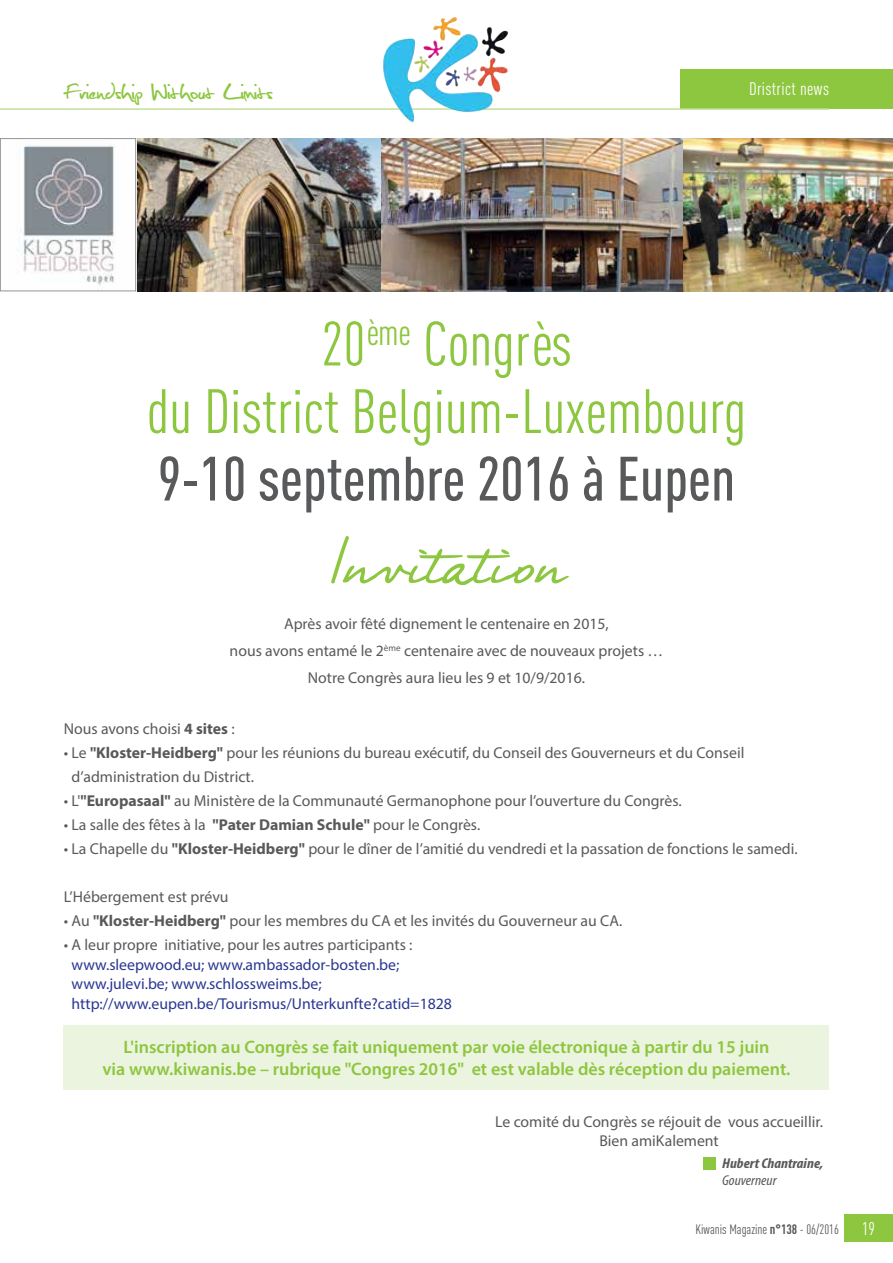
<style>
.page{position:relative;width:893px;height:1263px;background:#fff}
.page>*{position:absolute;margin:0;border:0;box-sizing:border-box;transform-origin:0 0}
.t1{font:61.5px/67.5px "DIN Cond";color:#8dc63f;text-align:center}
.t2{font:500 61.5px "DIN Cond";color:#58595b}
.t3{font:61.5px "Fabio Handwriting";color:#8dc63f;scale:1.13 1}
.t4{font:29.1px "Christopherhand";color:#8dc63f;scale:1.04 1}
.t5{font:600 18px/21.6px "Myriad Pro";color:#8dc63f;text-align:center}
.t6{font:18px "DIN Cond";letter-spacing:.02em;color:#fff}
.t7{font:15.75px/27px "Myriad Pro";color:#58595b;text-align:center}
.t8{font:15.75px/19.5px "Myriad Pro";color:#283691}
.t9{font:italic 700 condensed 14.25px "Myriad Pro";color:#58595b;scale:1.1 1}
.t10{font:italic condensed 14.25px "Myriad Pro";color:#58595b;scale:1.1 1}
.t11{font:13.5px "DIN Cond";color:#58595b}
.s1{font-weight:700}
</style>
<div class="page">
<div style="left:679px;top:69px;width:214px;height:39px;background:#8dc63f"></div>
<hr style="left:0;top:108px;width:829px;height:2px;background:#c4df9b">
<div style="left:844px;top:1214px;width:49px;height:28px;background:#8dc63f"></div>
<img style="left:382px;top:17px;width:128px;height:106px">
<img style="left:381px;top:138px;width:303px;height:153px">
<img style="left:684px;top:138px;width:209px;height:153px">
<img style="left:18px;top:145px;width:96px;height:140px">
<img style="left:136px;top:138px;width:245px;height:153px">
<div style="left:0;top:138px;width:136px;height:153px;border:1px solid #939598"></div>
<div style="left:64px;top:1025px;width:765px;height:65px;background:#ebf4de"></div>
<div style="left:703px;top:1157px;width:12px;height:12px;background:#8dc63f"></div>
<h2 class="t4" style="left:63px;top:80px;width:203px">Friendship Without Limits</h2>
<p class="t6" style="left:749px;top:78px;width:82px">Dristrict news</p>
<h1 class="t1" style="left:147px;top:309px;width:601px">20<sup>ème</sup> Congrès<br>du District Belgium-Luxembourg</h1>
<h1 class="t2" style="left:158px;top:442px;width:579px">9-10 septembre 2016 à Eupen</h1>
<h1 class="t3" style="left:328px;top:526px;width:211px">Invitation</h1>
<p class="t7" style="left:230px;top:610px;width:435px">Après avoir fêté dignement le centenaire en 2015,<br>nous avons entamé le 2<sup>ème</sup> centenaire avec de nouveaux projets …<br>Notre Congrès aura lieu les 9 et 10/9/2016.</p>
<p class="t7" style="left:64px;top:715px;width:172px">Nous avons choisi <span class="s1">4 sites</span> :</p>
<p class="t7" style="left:72px;top:741px;width:674px;line-height:24px;text-align:left;text-indent:-8px">• Le <span class="s1">"Kloster-Heidberg"</span> pour les réunions du bureau exécutif, du Conseil des Gouverneurs et du Conseil d’administration du District.</p>
<p class="t7" style="left:64px;top:787px;width:619px">• L'<span class="s1">"Europasaal"</span> au Ministère de la Communauté Germanophone pour l’ouverture du Congrès.</p>
<p class="t7" style="left:64px;top:811px;width:418px">• La salle des fêtes à la <span class="s1">"Pater Damian Schule"</span> pour le Congrès.</p>
<p class="t7" style="left:64px;top:835px;width:735px">• La Chapelle du <span class="s1">"Kloster-Heidberg"</span> pour le dîner de l’amitié du vendredi et la passation de fonctions le samedi.</p>
<p class="t7" style="left:64px;top:883px;width:166px">L’Hébergement est prévu</p>
<p class="t7" style="left:64px;top:907px;width:560px">• Au <span class="s1">"Kloster-Heidberg"</span> pour les membres du CA et les invités du Gouverneur au CA.</p>
<p class="t7" style="left:64px;top:931px;width:350px">• A leur propre initiative, pour les autres participants :</p>
<p class="t8" style="left:72px;top:954px;width:382px">www.sleepwood.eu; www.ambassador-bosten.be; www.julevi.be; www.schlossweims.be; http://www.eupen.be/Tourismus/Unterkunfte?catid=1828</p>
<p class="t5" style="left:102px;top:1036px;width:690px">L'inscription au Congrès se fait uniquement par voie électronique à partir du 15 juin<br>via www.kiwanis.be – rubrique "Congres 2016" et est valable dès réception du paiement.</p>
<p class="t7" style="left:495px;top:1112px;width:329px;line-height:18.9px">Le comité du Congrès se réjouit de vous accueillir.<br>Bien amiKalement</p>
<p class="t9" style="left:722px;top:1154px;width:94px">Hubert Chantraine,</p>
<p class="t10" style="left:722px;top:1171px;width:51px">Gouverneur</p>
<p class="t11" style="left:696px;top:1221px;width:145px">Kiwanis Magazine <span class="s1">n°138</span> - 06/2016</p>
<p class="t6" style="left:862px;top:1218px;width:14px">19</p>
</div>
